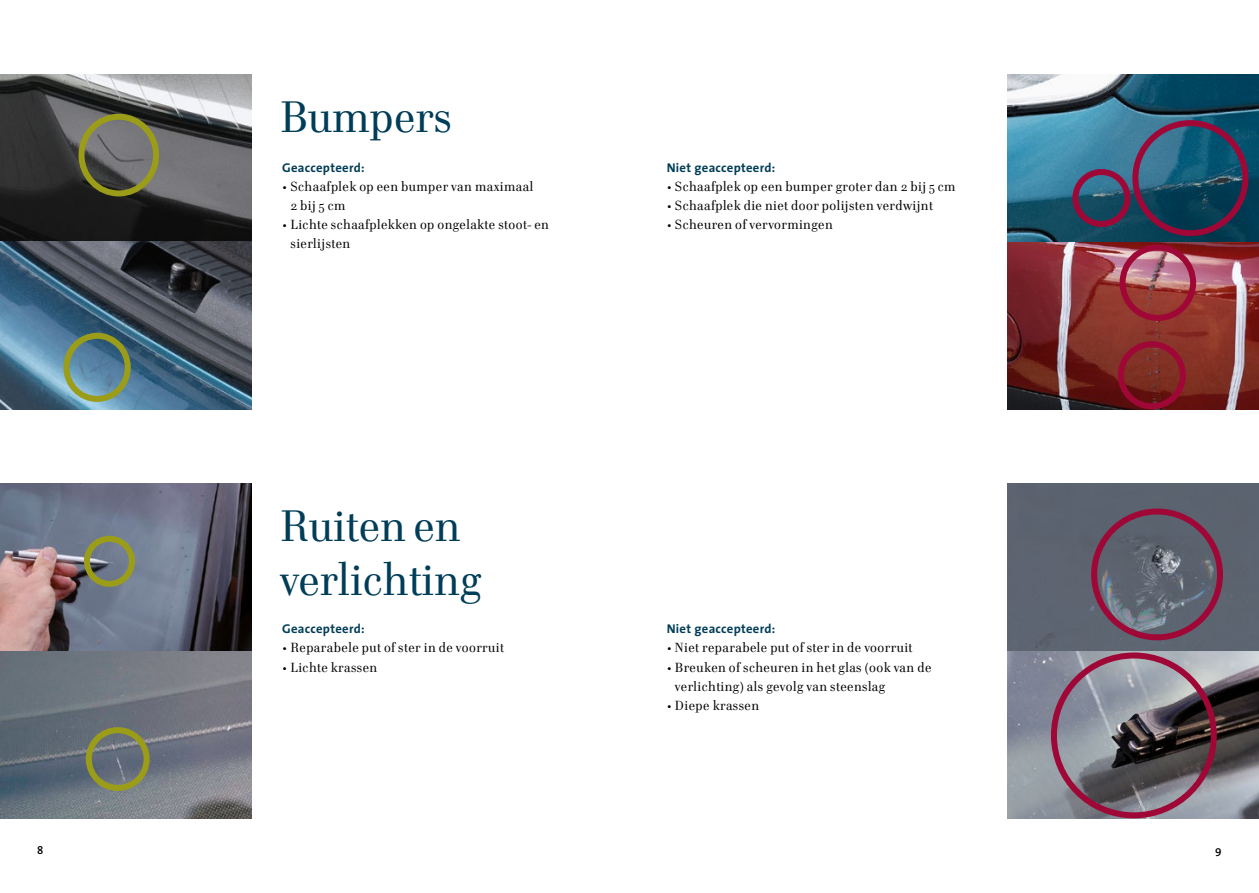
<style>
.page{position:relative;width:1259px;height:893px;background:#fff}
.page>*{position:absolute;margin:0;border:0;box-sizing:border-box;transform-origin:0 0}
.t1{font:45px/54px "Cellini OT";color:#003d58}
.t2{font:13.5px/19.2px "Cellini OT";letter-spacing:.03em;color:#000}
.t3{font:700 12.75px "The Sans";letter-spacing:.02em;color:#003d58}
.t4{font:600 11.25px "The Sans";color:#000}
</style>
<div class="page">
<img style="left:0;top:74px;width:252px;height:335px">
<div style="left:79px;top:114px;width:80px;height:82px;border:6px solid #9b9d18;border-radius:50%"></div>
<img style="left:0;top:484px;width:252px;height:335px">
<div style="left:84px;top:536px;width:51px;height:51px;border:6px solid #9b9d18;border-radius:50%"></div>
<div style="left:63px;top:333px;width:68px;height:69px;border:6px solid #9b9d18;border-radius:50%"></div>
<div style="left:86px;top:727px;width:64px;height:64px;border:6px solid #9b9d18;border-radius:50%"></div>
<img style="left:1007px;top:74px;width:252px;height:335px">
<div style="left:1119px;top:244px;width:77px;height:77px;border:6px solid #9f0737;border-radius:50%"></div>
<div style="left:1117px;top:341px;width:69px;height:68px;border:6px solid #9f0737;border-radius:50%"></div>
<div style="left:1132px;top:120px;width:116px;height:116px;border:6px solid #9f0737;border-radius:50%"></div>
<div style="left:1072px;top:169px;width:58px;height:58px;border:6px solid #9f0737;border-radius:50%"></div>
<img style="left:1007px;top:484px;width:252px;height:335px">
<div style="left:1091px;top:508px;width:132px;height:132px;border:6px solid #9f0737;border-radius:50%"></div>
<div style="left:1051px;top:652px;width:165px;height:166px;border:6px solid #9f0737;border-radius:50%"></div>
<h1 class="t1" style="left:280px;top:90px;width:173px">Bumpers</h1>
<p class="t3" style="left:282px;top:157px;width:84px">Geaccepteerd:</p>
<p class="t2" style="left:290px;top:177px;width:244px;text-indent:-8px">• Schaafplek op een bumper van maximaal<br>2 bij 5 cm</p>
<p class="t2" style="left:290px;top:215px;width:260px;text-indent:-8px">• Lichte schaafplekken op ongelakte stoot- en sierlijsten</p>
<h1 class="t1" style="left:280px;top:499px;width:203px">Ruiten en verlichting</h1>
<p class="t3" style="left:282px;top:618px;width:84px">Geaccepteerd:</p>
<p class="t2" style="left:282px;top:638px;width:223px">• Reparabele put of ster in de voorruit</p>
<p class="t2" style="left:282px;top:658px;width:97px">• Lichte krassen</p>
<p class="t3" style="left:666px;top:157px;width:110px">Niet geaccepteerd:</p>
<p class="t2" style="left:666px;top:177px;width:290px">• Schaafplek op een bumper groter dan 2 bij 5 cm</p>
<p class="t2" style="left:666px;top:196px;width:268px">• Schaafplek die niet door polijsten verdwijnt</p>
<p class="t2" style="left:666px;top:215px;width:168px">• Scheuren of vervormingen</p>
<p class="t3" style="left:666px;top:618px;width:110px">Niet geaccepteerd:</p>
<p class="t2" style="left:666px;top:638px;width:247px">• Niet reparabele put of ster in de voorruit</p>
<p class="t2" style="left:675px;top:658px;width:258px;text-indent:-8px">• Breuken of scheuren in het glas (ook van de verlichting) als gevolg van steenslag</p>
<p class="t2" style="left:666px;top:696px;width:94px">• Diepe krassen</p>
<p class="t4" style="left:37px;top:841px;width:8px">8</p>
<p class="t4" style="left:1215px;top:841px;width:8px">9</p>
</div>
